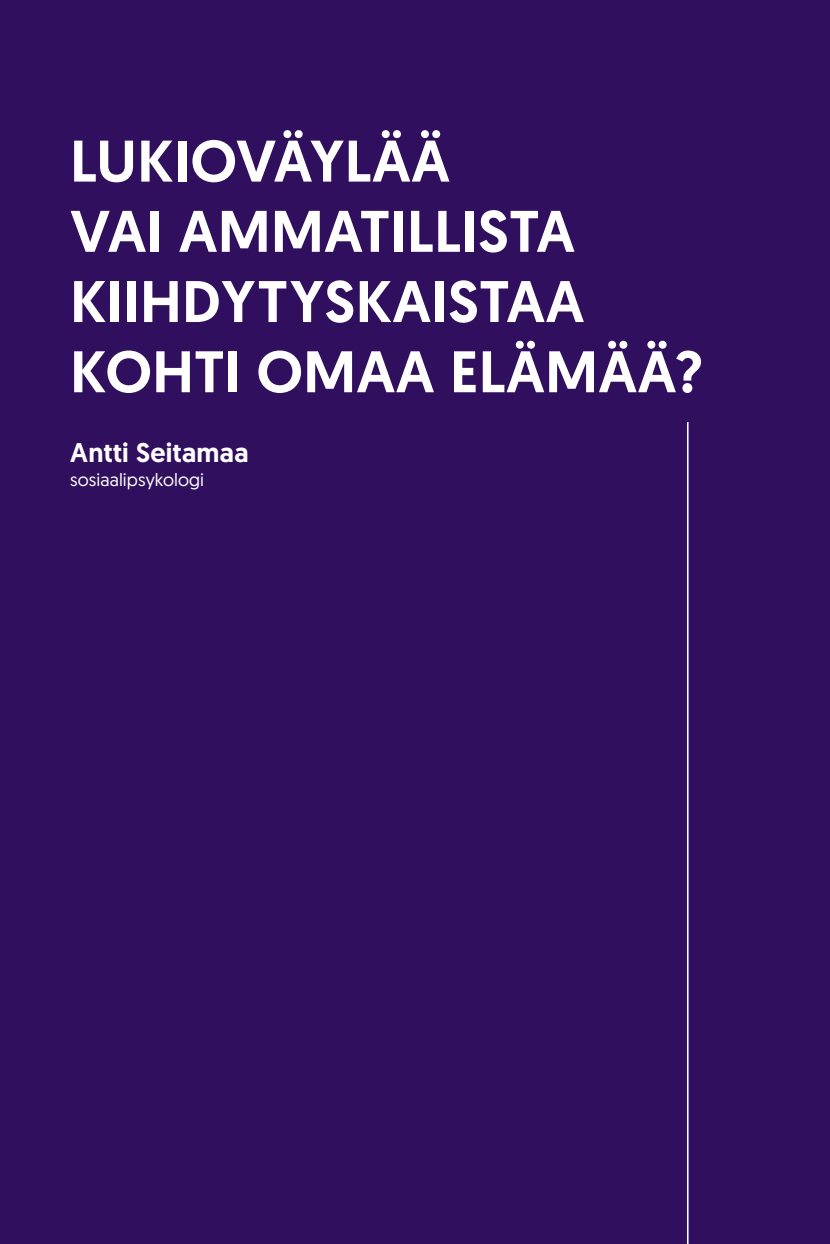
<style>
.page{position:relative;width:830px;height:1244px;background:#fff}
.page>*{position:absolute;margin:0;border:0;box-sizing:border-box;transform-origin:0 0}
.t1{font:500 58.5px/70.2px "Geomanist";letter-spacing:.01em;color:#fff}
.t2{font:500 27px "Geomanist";letter-spacing:.01em;color:#fff}
.t3{font:18px "Geomanist";letter-spacing:.005em;color:#fff}
</style>
<div class="page">
<div style="left:0;top:0;width:829px;height:1244px;background:#300f5e"></div>
<hr style="left:686px;top:422px;width:2px;height:822px;background:#fff">
<p class="t1" style="left:70px;top:125px;width:633px">LUKIOVÄYLÄÄ<br>VAI AMMATILLISTA<br>KIIHDYTYSKAISTAA<br>KOHTI OMAA ELÄMÄÄ?</p>
<p class="t2" style="left:70px;top:434px;width:180px">Antti Seitamaa</p>
<p class="t3" style="left:70px;top:468px;width:135px">sosiaalipsykologi</p>
</div>
